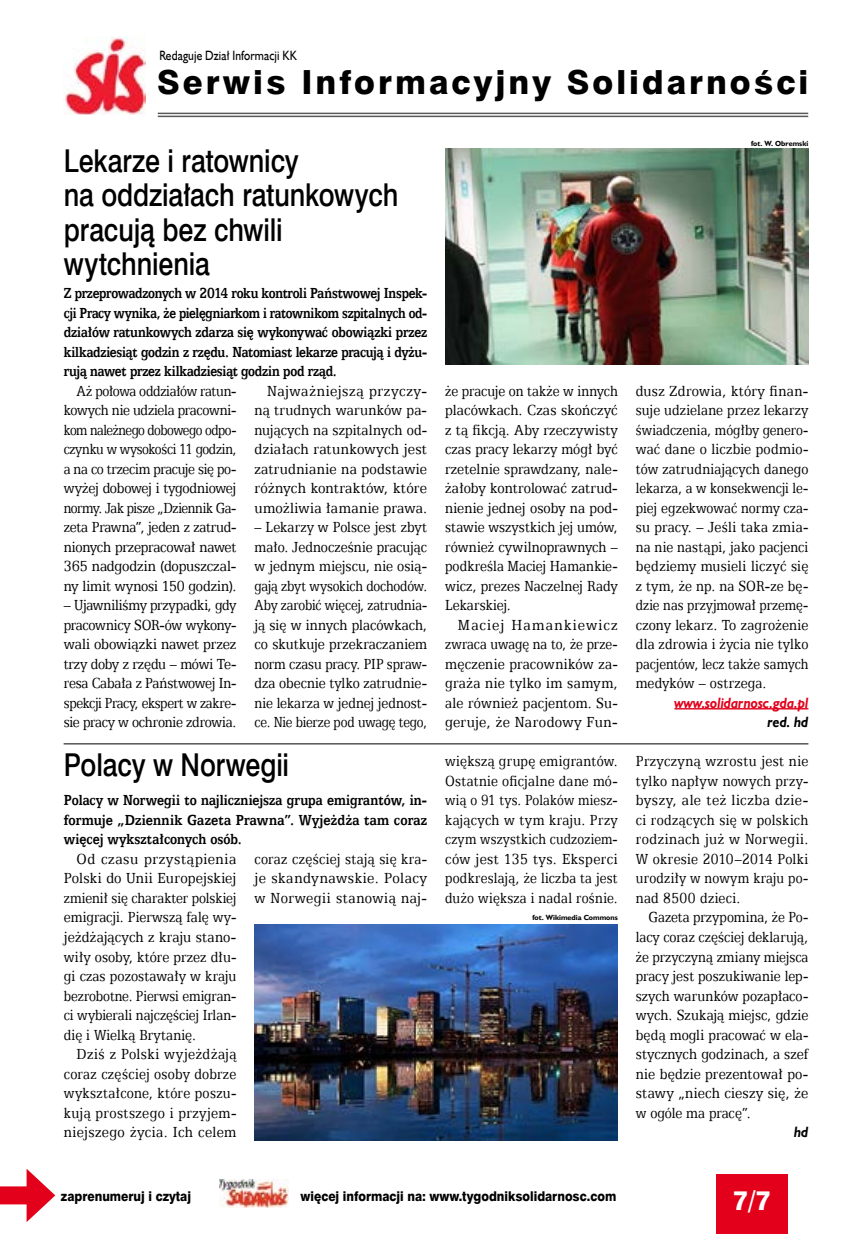
<style>
.page{position:relative;width:851px;height:1234px;background:#fff}
.page>*{position:absolute;margin:0;border:0;box-sizing:border-box;transform-origin:0 0}
.t1{font:33.3px "Swis 721 Hv EU";letter-spacing:.09em;color:#000}
.t2{font:31.5px/34.5px "Swis 721 Md EU";letter-spacing:-.005em;color:#000;scale:.85 1}
.t3{font:27px "Swis 721 Hv EU";color:#fff;scale:.9 1}
.t4{font:16.5px/19.5px "Egyptian 505 EU";letter-spacing:.01em;color:#000;text-align:justify;scale:.84 1}
.t5{font:16.5px/19.5px "Egyptian 505 EU";letter-spacing:.01em;color:#000;text-align:justify;scale:.89 1}
.t6{font:16.5px/19.5px "Egyptian 505 EU";letter-spacing:.01em;color:#000;text-align:justify;scale:.85 1}
.t7{font:16.5px/19.5px "Egyptian 505 EU";letter-spacing:.01em;color:#000;text-align:justify;scale:.87 1}
.t8{font:700 16.5px/19.5px "Egyptian 505 EU";letter-spacing:-.005em;color:#000;text-align:justify;scale:.83 1}
.t9{font:16.5px/19.5px "Egyptian 505 EU";letter-spacing:.01em;color:#000;text-align:justify;scale:.86 1}
.t10{font:700 16.5px/19.5px "Egyptian 505 EU";letter-spacing:-.005em;color:#000;text-align:justify;scale:.85 1}
.t11{font:italic 700 15px "Humanst 521 EU";color:#e2001a;scale:.9 1}
.t12{font:italic 700 15px "Humanst 521 EU";color:#000;scale:.9 1}
.t13{font:13.5px "Swis 721 Hv EU";color:#000;scale:.9 1}
.t14{font:13.5px "Humanst 521 EU";letter-spacing:.015em;color:#000;scale:.85 1}
.t15{font:700 7.5px "Humanst 521 EU";color:#000}
</style>
<div class="page">
<div style="left:716px;top:1174px;width:72px;height:59px;background:#e2001a"></div>
<img style="left:219px;top:1179px;width:70px;height:27px">
<div style="left:0;top:1186px;width:38px;height:18px;background:#e2001a"></div>
<svg style="left:27px;top:1169px;width:28px;height:52px"></svg>
<img style="left:65px;top:37px;width:81px;height:78px">
<hr style="left:158px;top:113px;width:650px;height:1px;background:#58585a">
<hr style="left:158px;top:116px;width:650px;height:1px;background:#58585a">
<hr style="left:674px;top:708px;width:134px;height:1px;background:#e2001a">
<img style="left:445px;top:149px;width:363px;height:215px">
<img style="left:254px;top:924px;width:363px;height:216px">
<hr style="left:64px;top:743px;width:744px;height:1px;background:#000">
<p class="t14" style="left:159px;top:47px;width:163px">Redaguje Dział Informacji KK</p>
<h1 class="t1" style="left:157px;top:62px;width:652px">Serwis Informacyjny Solidarności</h1>
<h2 class="t2" style="left:64px;top:145px;width:395px">Lekarze i ratownicy<br>na oddziałach ratunkowych pracują bez chwili wytchnienia</h2>
<p class="t8" style="left:64px;top:283px;width:439px">Z przeprowadzonych w 2014 roku kontroli Państwowej Inspek&shy;cji Pracy wynika, że pielęgniarkom i ratownikom szpitalnych od&shy;działów ratunkowych zdarza się wykonywać obowiązki przez kilkadziesiąt godzin z rzędu. Natomiast lekarze pracują i dyżu&shy;rują nawet przez kilkadziesiąt godzin pod rząd.</p>
<p class="t4" style="left:64px;top:380px;width:207px;text-indent:13px">Aż połowa oddziałów ratun&shy;kowych nie udziela pracowni&shy;kom należnego dobowego odpo&shy;czynku w wysokości 11 godzin, a na co trzecim pracuje się po&shy;wyżej dobowej i tygodniowej normy. Jak pisze „Dziennik Ga&shy;zeta Prawna”, jeden z zatrud&shy;nionych przepracował nawet 365 nadgodzin (dopuszczal&shy;ny limit wynosi 150 godzin).</p>
<p class="t6" style="left:64px;top:595px;width:204px">– Ujawniliśmy przypadki, gdy pracownicy SOR-ów wykony&shy;wali obowiązki nawet przez trzy doby z rzędu – mówi Te&shy;resa Cabała z Państwowej In&shy;spekcji Pracy, ekspert w zakre&shy;sie pracy w ochronie zdrowia.</p>
<p class="t5" style="left:254px;top:380px;width:195px;text-indent:13px">Najważniejszą przyczy&shy;ną trudnych warunków pa&shy;nujących na szpitalnych od&shy;działach ratunkowych jest zatrudnianie na podstawie różnych kontraktów, które umożliwia łamanie prawa.</p>
<p class="t6" style="left:254px;top:517px;width:204px">– Lekarzy w Polsce jest zbyt mało. Jednocześnie pracując w jednym miejscu, nie osią&shy;gają zbyt wysokich dochodów.<br>Aby zarobić więcej, zatrudnia&shy;ją się w innych placówkach, co skutkuje przekraczaniem norm czasu pracy. PIP spraw&shy;dza obecnie tylko zatrudnie&shy;nie lekarza w jednej jednost&shy;ce. Nie bierze pod uwagę tego,</p>
<h2 class="t2" style="left:64px;top:749px;width:266px">Polacy w Norwegii</h2>
<p class="t10" style="left:64px;top:790px;width:429px">Polacy w Norwegii to najliczniejsza grupa emigrantów, in&shy;formuje „Dziennik Gazeta Prawna”. Wyjeżdża tam coraz więcej wykształconych osób.</p>
<p class="t5" style="left:64px;top:848px;width:195px;text-indent:13px">Od czasu przystąpienia Polski do Unii Europejskiej zmienił się charakter polskiej emigracji. Pierwszą falę wy&shy;jeżdżających z kraju stano&shy;wiły osoby, które przez dłu&shy;gi czas pozostawały w kraju bezrobotne. Pierwsi emigran&shy;ci wybierali najczęściej Irlan&shy;dię i Wielką Brytanię.</p>
<p class="t7" style="left:64px;top:1043px;width:200px;text-indent:13px">Dziś z Polski wyjeżdżają coraz częściej osoby dobrze wykształcone, które poszu&shy;kują prostszego i przyjem&shy;niejszego życia. Ich celem</p>
<p class="t6" style="left:254px;top:848px;width:204px">coraz częściej stają się kra&shy;je skandynawskie. Polacy w Norwegii stanowią naj-</p>
<p class="t15" style="left:751px;top:138px;width:59px">fot. W. Obremski</p>
<p class="t4" style="left:445px;top:380px;width:207px">że pracuje on także w innych placówkach. Czas skończyć z tą fikcją. Aby rzeczywisty czas pracy lekarzy mógł być rzetelnie sprawdzany, nale&shy;żałoby kontrolować zatrud&shy;nienie jednej osoby na pod&shy;stawie wszystkich jej umów, również cywilnoprawnych – podkreśla Maciej Hamankie&shy;wicz, prezes Naczelnej Rady Lekarskiej.</p>
<p class="t5" style="left:445px;top:614px;width:195px;text-indent:13px">Maciej Hamankiewicz zwraca uwagę na to, że prze&shy;męczenie pracowników za&shy;graża nie tylko im samym, ale również pacjentom. Su&shy;geruje, że Narodowy Fun-</p>
<p class="t7" style="left:635px;top:380px;width:200px">dusz Zdrowia, który finan&shy;suje udzielane przez lekarzy świadczenia, mógłby genero&shy;wać dane o liczbie podmio&shy;tów zatrudniających danego lekarza, a w konsekwencji le&shy;piej egzekwować normy cza&shy;su pracy. – Jeśli taka zmia&shy;na nie nastąpi, jako pacjenci będziemy musieli liczyć się z tym, że np. na SOR-ze bę&shy;dzie nas przyjmował przemę&shy;czony lekarz. To zagrożenie dla zdrowia i życia nie tylko pacjentów, lecz także samych medyków – ostrzega.</p>
<p class="t11" style="left:674px;top:693px;width:150px">www.solidarnosc.gda.pl</p>
<p class="t12" style="left:767px;top:712px;width:47px">red. hd</p>
<p class="t4" style="left:445px;top:751px;width:207px">większą grupę emigrantów.<br>Ostatnie oficjalne dane mó&shy;wią o 91 tys. Polaków miesz&shy;kających w tym kraju. Przy czym wszystkich cudzoziem&shy;ców jest 135 tys. Eksperci podkreslają, że liczba ta jest dużo większa i nadal rośnie.</p>
<p class="t9" style="left:635px;top:751px;width:202px">Przyczyną wzrostu jest nie tylko napływ nowych przy&shy;byszy, ale też liczba dzie&shy;ci rodzących się w polskich rodzinach już w Norwegii.<br>W okresie 2010–2014 Polki urodziły w nowym kraju po&shy;nad 8500 dzieci.</p>
<p class="t4" style="left:635px;top:907px;width:207px;text-indent:13px">Gazeta przypomina, że Po&shy;lacy coraz częściej deklarują, że przyczyną zmiany miejsca pracy jest poszukiwanie lep&shy;szych warunków pozapłaco&shy;wych. Szukają miejsc, gdzie będą mogli pracować w ela&shy;stycznych godzinach, a szef nie będzie prezentował po&shy;stawy „niech cieszy się, że w ogóle ma pracę”.</p>
<p class="t12" style="left:794px;top:1122px;width:17px">hd</p>
<p class="t15" style="left:532px;top:912px;width:87px">fot. Wikimedia Commons</p>
<p class="t13" style="left:61px;top:1187px;width:146px">zaprenumeruj i czytaj</p>
<p class="t13" style="left:300px;top:1187px;width:352px">więcej informacji na: www.tygodniksolidarnosc.com</p>
<h3 class="t3" style="left:733px;top:1183px;width:42px">7/7</h3>
</div>
